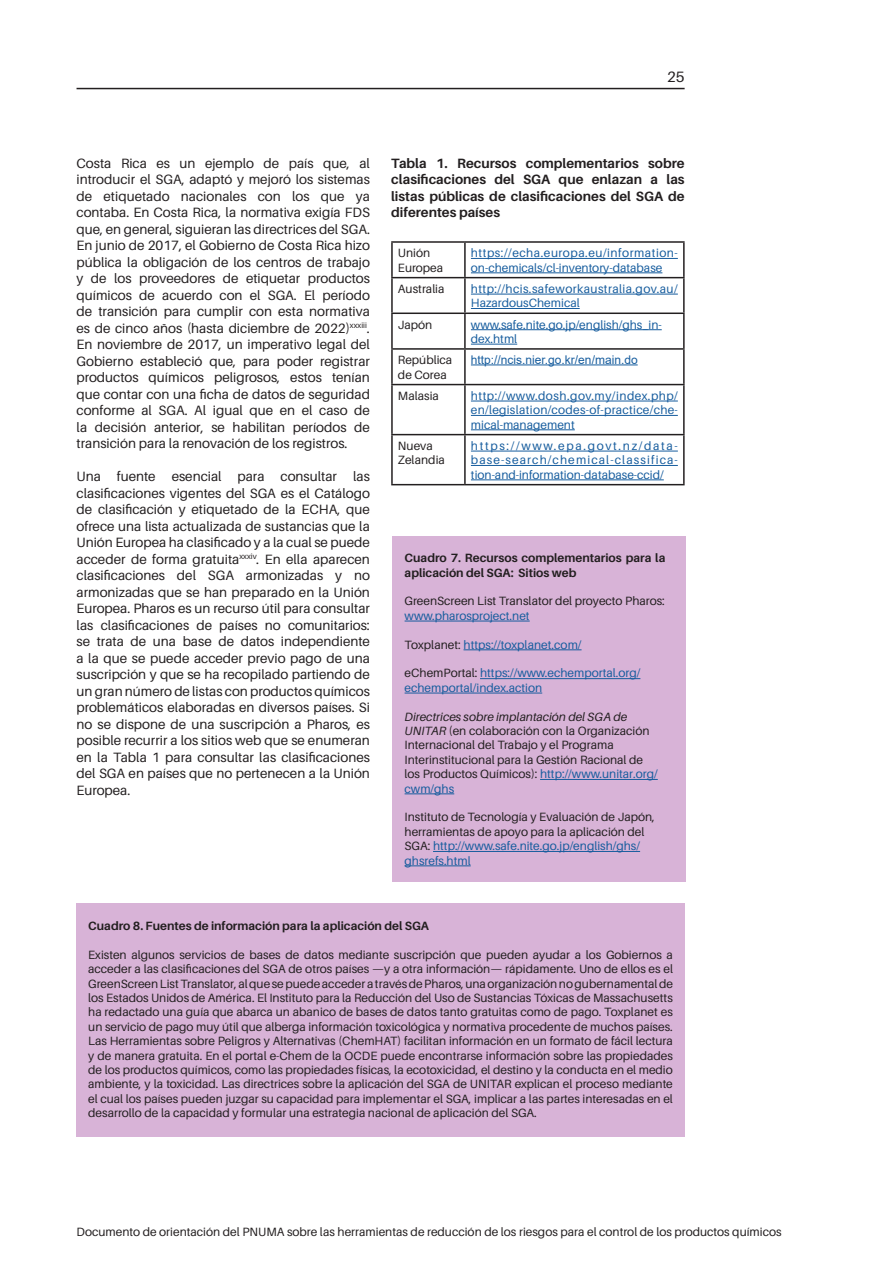
<style>
.page{position:relative;width:893px;height:1263px;background:#fff}
.page>*{position:absolute;margin:0;border:0;box-sizing:border-box;transform-origin:0 0}
.t1{font:15px "Aileron";color:#231f20}
.Body{font:13.5px/16.5px "Aileron";color:#231f20;text-align:justify}
.Body-2{font:700 13.5px/16.5px "Aileron";color:#231f20;text-align:justify}
.t2{font:12px/14.4px "Aileron";color:#231f20}
.t3{font:12px/14.4px "Aileron";color:#175d9e}
.t4{font:700 12px/14.4px "Aileron";color:#231f20}
.t5{font:12px/14.4px "Aileron";letter-spacing:.035em;color:#175d9e}
.t6{font:12px "Arial";color:#175d9e}
.s1{color:#175d9e}
.s2{color:#231f20}
.s3{font-style:italic}
</style>
<div class="page">
<hr style="left:77px;top:88px;width:608px;height:1px;background:#231f20">
<div style="left:77px;top:903px;width:608px;height:234px;background:#d8b3d7"></div>
<div style="left:392px;top:536px;width:293px;height:346px;background:#d8b3d7"></div>
<hr style="left:405px;top:621px;width:125px;height:1px;background:#175d9e">
<hr style="left:464px;top:649px;width:118px;height:1px;background:#175d9e">
<hr style="left:480px;top:678px;width:160px;height:1px;background:#175d9e">
<hr style="left:405px;top:693px;width:137px;height:1px;background:#175d9e">
<hr style="left:540px;top:779px;width:118px;height:1px;background:#175d9e">
<hr style="left:405px;top:793px;width:49px;height:1px;background:#175d9e">
<hr style="left:433px;top:851px;width:207px;height:1px;background:#175d9e">
<hr style="left:405px;top:865px;width:66px;height:1px;background:#175d9e">
<hr style="left:391px;top:241px;width:74px;height:2px;background:#231f20">
<hr style="left:391px;top:243px;width:2px;height:34px;background:#231f20">
<hr style="left:465px;top:241px;width:220px;height:2px;background:#231f20">
<hr style="left:464px;top:243px;width:2px;height:34px;background:#231f20">
<hr style="left:683px;top:243px;width:2px;height:34px;background:#231f20">
<hr style="left:391px;top:277px;width:74px;height:1px;background:#231f20">
<hr style="left:391px;top:278px;width:2px;height:34px;background:#231f20">
<hr style="left:465px;top:277px;width:220px;height:1px;background:#231f20">
<hr style="left:464px;top:278px;width:2px;height:34px;background:#231f20">
<hr style="left:683px;top:278px;width:2px;height:34px;background:#231f20">
<hr style="left:391px;top:312px;width:74px;height:2px;background:#231f20">
<hr style="left:391px;top:314px;width:2px;height:34px;background:#231f20">
<hr style="left:465px;top:312px;width:220px;height:2px;background:#231f20">
<hr style="left:464px;top:314px;width:2px;height:34px;background:#231f20">
<hr style="left:683px;top:314px;width:2px;height:34px;background:#231f20">
<hr style="left:391px;top:348px;width:74px;height:2px;background:#231f20">
<hr style="left:391px;top:350px;width:2px;height:34px;background:#231f20">
<hr style="left:465px;top:348px;width:220px;height:2px;background:#231f20">
<hr style="left:464px;top:350px;width:2px;height:34px;background:#231f20">
<hr style="left:683px;top:350px;width:2px;height:34px;background:#231f20">
<hr style="left:391px;top:384px;width:74px;height:1px;background:#231f20">
<hr style="left:391px;top:385px;width:2px;height:49px;background:#231f20">
<hr style="left:465px;top:384px;width:220px;height:1px;background:#231f20">
<hr style="left:464px;top:385px;width:2px;height:49px;background:#231f20">
<hr style="left:683px;top:385px;width:2px;height:49px;background:#231f20">
<hr style="left:391px;top:434px;width:74px;height:1px;background:#231f20">
<hr style="left:391px;top:435px;width:2px;height:49px;background:#231f20">
<hr style="left:465px;top:434px;width:220px;height:1px;background:#231f20">
<hr style="left:464px;top:435px;width:2px;height:49px;background:#231f20">
<hr style="left:683px;top:435px;width:2px;height:49px;background:#231f20">
<hr style="left:391px;top:484px;width:74px;height:1px;background:#231f20">
<hr style="left:465px;top:484px;width:220px;height:1px;background:#231f20">
<hr style="left:471px;top:258px;width:207px;height:1px;background:#175d9e">
<hr style="left:471px;top:273px;width:191px;height:1px;background:#175d9e">
<hr style="left:471px;top:294px;width:207px;height:1px;background:#175d9e">
<hr style="left:471px;top:308px;width:109px;height:1px;background:#175d9e">
<hr style="left:471px;top:329px;width:191px;height:1px;background:#175d9e">
<hr style="left:471px;top:344px;width:46px;height:1px;background:#175d9e">
<hr style="left:471px;top:364px;width:167px;height:1px;background:#175d9e">
<hr style="left:471px;top:401px;width:207px;height:1px;background:#175d9e">
<hr style="left:471px;top:415px;width:207px;height:1px;background:#175d9e">
<hr style="left:471px;top:429px;width:104px;height:1px;background:#175d9e">
<hr style="left:471px;top:451px;width:207px;height:1px;background:#175d9e">
<hr style="left:471px;top:465px;width:207px;height:1px;background:#175d9e">
<hr style="left:471px;top:480px;width:193px;height:1px;background:#175d9e">
<p class="t1" style="left:667px;top:68px;width:19px">25</p>
<p class="Body" style="left:77px;top:155px;width:295px">Costa Rica es un ejemplo de país que, al introducir el SGA, adaptó y mejoró los sistemas de etiquetado nacionales con los que ya contaba. En Costa Rica, la normativa exigía FDS que, en general, siguieran las directrices del SGA.<br>En junio de 2017, el Gobierno de Costa Rica hizo pública la obligación de los centros de trabajo y de los proveedores de etiquetar productos químicos de acuerdo con el SGA. El período de transición para cumplir con esta normativa es de cinco años (hasta diciembre de 2022)<sup>xxxiii</sup>.<br>En noviembre de 2017, un imperativo legal del Gobierno estableció que, para poder registrar productos químicos peligrosos, estos tenían que contar con una ficha de datos de seguridad conforme al SGA. Al igual que en el caso de la decisión anterior, se habilitan períodos de transición para la renovación de los registros.</p>
<p class="Body" style="left:77px;top:468px;width:295px">Una fuente esencial para consultar las clasificaciones vigentes del SGA es el Catálogo de clasificación y etiquetado de la ECHA, que ofrece una lista actualizada de sustancias que la Unión Europea ha clasificado y a la cual se puede acceder de forma gratuita<sup>xxxiv</sup>. En ella aparecen clasificaciones del SGA armonizadas y no armonizadas que se han preparado en la Unión Europea. Pharos es un recurso útil para consultar las clasificaciones de países no comunitarios: se trata de una base de datos independiente a la que se puede acceder previo pago de una suscripción y que se ha recopilado partiendo de un gran número de listas con productos químicos problemáticos elaboradas en diversos países. Si no se dispone de una suscripción a Pharos, es posible recurrir a los sitios web que se enumeran en la Tabla 1 para consultar las clasificaciones del SGA en países que no pertenecen a la Unión Europea.</p>
<p class="Body-2" style="left:391px;top:155px;width:295px">Tabla 1. Recursos complementarios sobre clasificaciones del SGA que enlazan a las listas públicas de clasificaciones del SGA de diferentes países</p>
<p class="t2" style="left:398px;top:246px;width:47px">Unión<br>Europea</p>
<p class="t3" style="left:471px;top:246px;width:208px">https://echa.europa.eu/information&shy;on-chemicals/cl-inventory-database</p>
<p class="t2" style="left:398px;top:282px;width:48px">Australia</p>
<p class="t5" style="left:471px;top:282px;width:208px">http://hcis.safeworkaustralia.gov.au/<br>HazardousChemical</p>
<p class="t2" style="left:398px;top:317px;width:36px">Japón</p>
<p class="t3" style="left:471px;top:317px;width:192px">www.safe.nite.go.jp/english/ghs_in&shy;dex.html</p>
<p class="t2" style="left:398px;top:353px;width:56px">República de Corea</p>
<p class="t6" style="left:471px;top:351px;width:168px">http://ncis.nier.go.kr/en/main.do</p>
<p class="t2" style="left:398px;top:389px;width:43px">Malasia</p>
<p class="t3" style="left:471px;top:389px;width:208px;text-align:justify">http://www.dosh.gov.my/index.php/ en/legislation/codes-of-practice/che&shy;mical-management</p>
<p class="t2" style="left:398px;top:439px;width:36px">Nueva</p>
<p class="t2" style="left:398px;top:453px;width:48px">Zelandia</p>
<p class="t3" style="left:471px;top:439px;width:208px;text-align:justify">https://www.epa.govt.nz/data&shy;base-search/chemical-classifica&shy;tion-and-information-database-ccid/</p>
<p class="t4" style="left:405px;top:551px;width:262px">Cuadro 7. Recursos complementarios para la aplicación del SGA: Sitios web</p>
<p class="t2" style="left:405px;top:594px;width:262px">GreenScreen List Translator del proyecto Pharos: <span class="s1">www.pharosproject.net</span></p>
<p class="t3" style="left:405px;top:637px;width:178px"><span class="s2">Toxplanet:</span> https://toxplanet.com/</p>
<p class="t3" style="left:405px;top:666px;width:237px"><span class="s2">eChemPortal:</span> https://www.echemportal.org/ echemportal/index.action</p>
<p class="t2" style="left:405px;top:709px;width:255px"><span class="s3">Directrices sobre implantación del SGA de UNITAR</span> (en colaboración con la Organización Internacional del Trabajo y el Programa Interinstitucional para la Gestión Racional de los Productos Químicos): <span class="s1">http://www.unitar.org/ cwm/ghs</span></p>
<p class="t2" style="left:405px;top:810px;width:252px">Instituto de Tecnología y Evaluación de Japón, herramientas de apoyo para la aplicación del SGA: <span class="s1">http://www.safe.nite.go.jp/english/ghs/ ghsrefs.html</span></p>
<p class="t4" style="left:88px;top:918px;width:342px">Cuadro 8. Fuentes de información para la aplicación del SGA</p>
<p class="t2" style="left:88px;top:947px;width:586px;text-align:justify">Existen algunos servicios de bases de datos mediante suscripción que pueden ayudar a los Gobiernos a acceder a las clasificaciones del SGA de otros países —y a otra información— rápidamente. Uno de ellos es el GreenScreen List Translator, al que se puede acceder a través de Pharos, una organización no gubernamental de los Estados Unidos de América. El Instituto para la Reducción del Uso de Sustancias Tóxicas de Massachusetts ha redactado una guía que abarca un abanico de bases de datos tanto gratuitas como de pago. Toxplanet es un servicio de pago muy útil que alberga información toxicológica y normativa procedente de muchos países.<br>Las Herramientas sobre Peligros y Alternativas (ChemHAT) facilitan información en un formato de fácil lectura y de manera gratuita. En el portal e-Chem de la OCDE puede encontrarse información sobre las propiedades de los productos químicos, como las propiedades físicas, la ecotoxicidad, el destino y la conducta en el medio ambiente, y la toxicidad. Las directrices sobre la aplicación del SGA de UNITAR explican el proceso mediante el cual los países pueden juzgar su capacidad para implementar el SGA, implicar a las partes interesadas en el desarrollo de la capacidad y formular una estrategia nacional de aplicación del SGA.</p>
<p class="t2" style="left:77px;top:1225px;width:707px">Documento de orientación del PNUMA sobre las herramientas de reducción de los riesgos para el control de los productos químicos</p>
</div>
